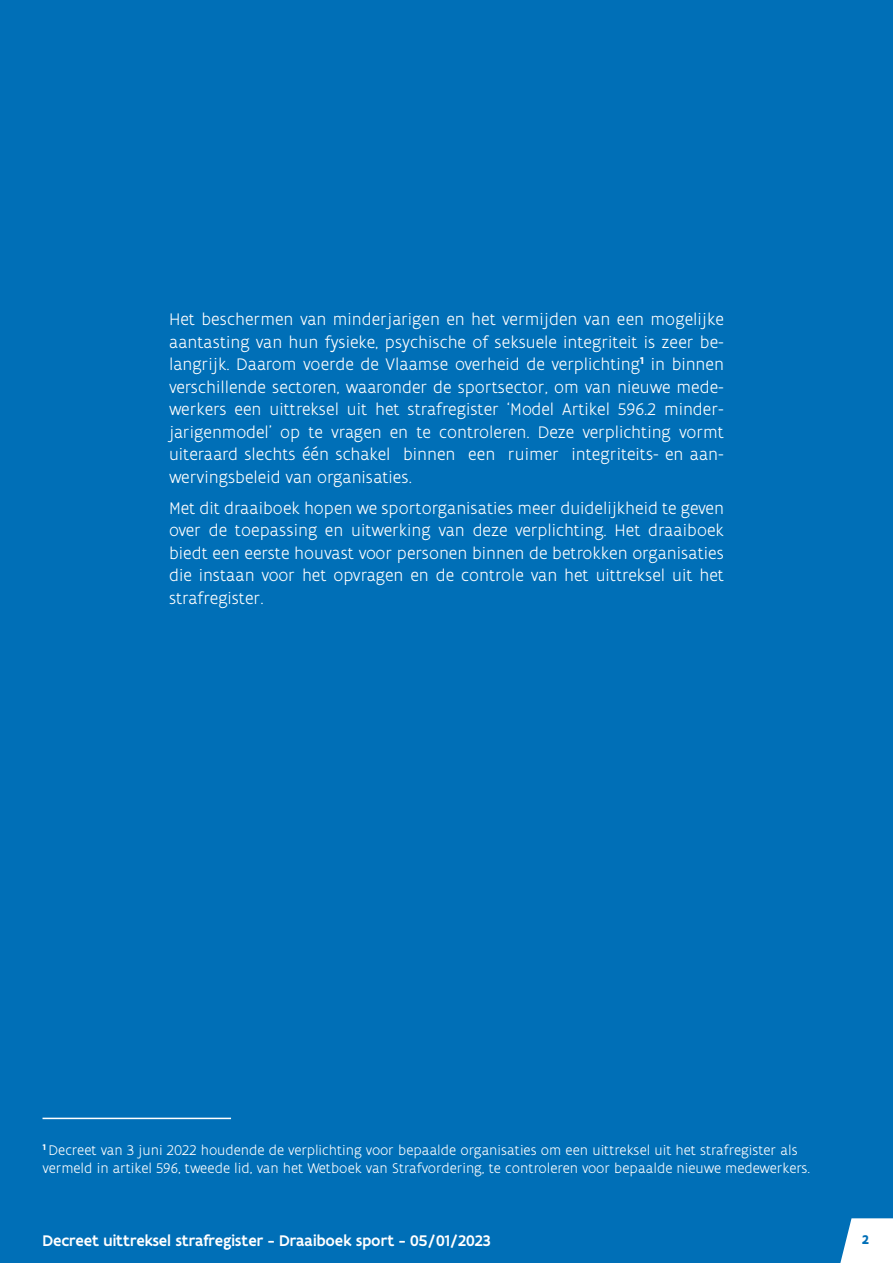
<style>
.page{position:relative;width:893px;height:1263px;background:#006fb7}
.page>*{position:absolute;margin:0;border:0;box-sizing:border-box;transform-origin:0 0}
.t1{font:300 18px/22.5px "Flanders Art Sans";color:#fff;text-align:justify}
.t2{font:500 16.5px "Flanders Art Sans";color:#fff}
.t3{font:300 15px/18px "Flanders Art Sans";color:#fff}
.t4{font:700 13.5px "Flanders Art Sans";color:#006fb7}
</style>
<div class="page">
<svg style="left:840px;top:1218px;width:53px;height:45px"></svg>
<hr style="left:43px;top:1118px;width:188px;height:1px;background:#fff">
<p class="t1" style="left:169px;top:308px;width:556px">Het beschermen van minderjarigen en het vermijden van een mogelijke aantasting van hun fysieke, psychische of seksuele integriteit is zeer be&shy;langrijk. Daarom voerde de Vlaamse overheid de verplichting<sup>1</sup> in binnen verschillende sectoren, waaronder de sportsector, om van nieuwe mede&shy;werkers een uittreksel uit het strafregister ‘Model Artikel 596.2 minder&shy;jarigenmodel’ op te vragen en te controleren. Deze verplichting vormt uiteraard slechts één schakel binnen een ruimer integriteits- en aan&shy;wervingsbeleid van organisaties.</p>
<p class="t1" style="left:169px;top:497px;width:556px">Met dit draaiboek hopen we sportorganisaties meer duidelijkheid te geven over de toepassing en uitwerking van deze verplichting. Het draaiboek biedt een eerste houvast voor personen binnen de betrokken organisaties die instaan voor het opvragen en de controle van het uittreksel uit het strafregister.</p>
<p class="t3" style="left:43px;top:1141px;width:769px"><sup>1</sup> Decreet van 3 juni 2022 houdende de verplichting voor bepaalde organisaties om een uittreksel uit het strafregister als vermeld in artikel 596, tweede lid, van het Wetboek van Strafvordering, te controleren voor bepaalde nieuwe medewerkers.</p>
<p class="t2" style="left:43px;top:1230px;width:450px">Decreet uittreksel strafregister - Draaiboek sport - 05/01/2023</p>
<p class="t4" style="left:862px;top:1231px;width:9px">2</p>
</div>
